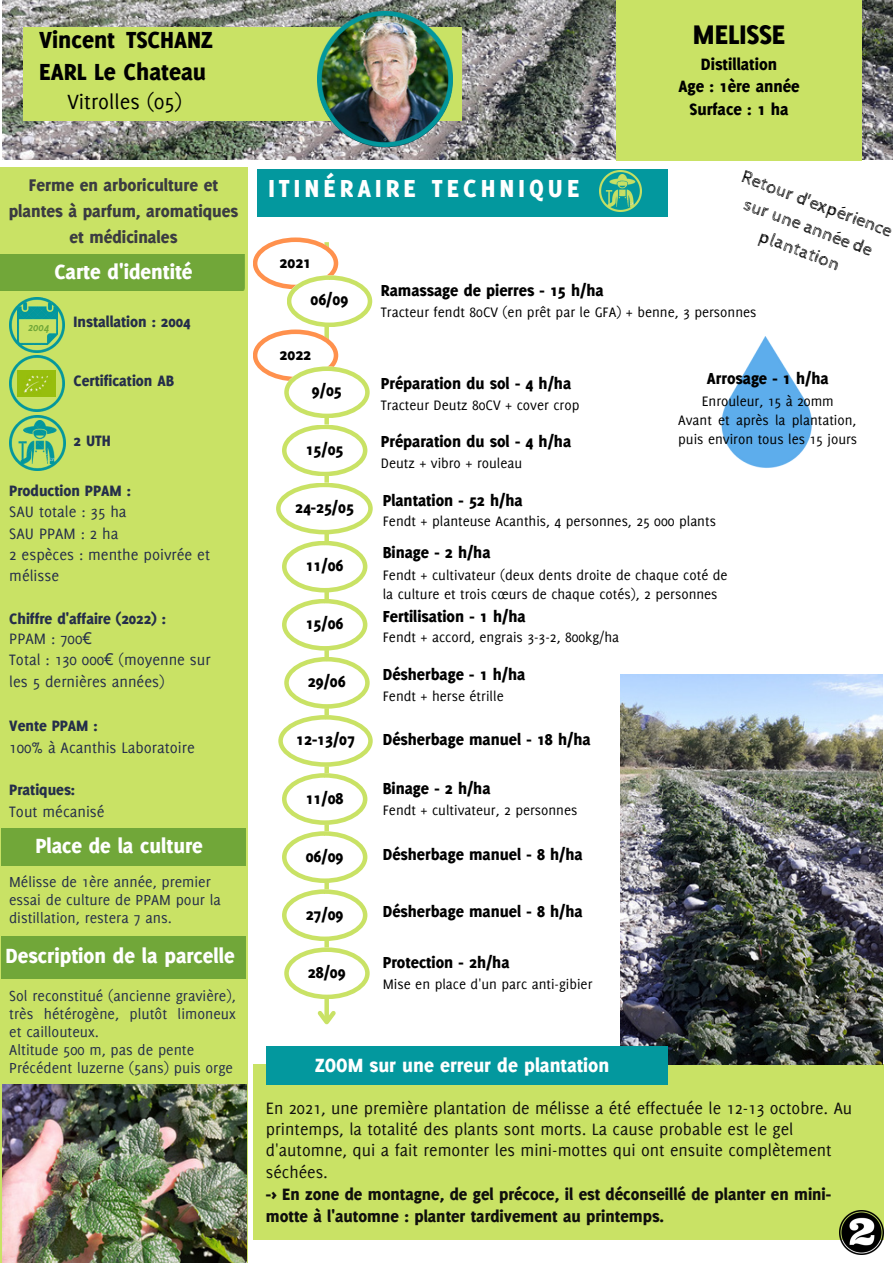
<style>
.page{position:relative;width:893px;height:1264px;background:#fff}
.page>*{position:absolute;margin:0;border:0;box-sizing:border-box;transform-origin:0 0}
.t1{font:800 29.55px "Delicious";color:#000}
.t2{font:800 27px "Delicious";letter-spacing:.15em;color:#fff}
.t3{font:800 25.5px/32.5px "Delicious";color:#000}
.t4{font:800 22.5px "Delicious";color:#fff}
.t5{font:22.5px "Delicious";color:#000}
.t6{font:800 21px "Delicious";color:#fff}
.t7{font:800 18.45px/25.8px "Delicious";color:#3b3c41;text-align:center}
.t8{font:18.3px/24.8px "Cabin Sketch";color:#000;text-align:center}
.t9{font:18px/21.3px "Delicious";color:#100f0d}
.t10{font:800 18px/21.3px "Delicious";color:#100f0d}
.t11{font:800 18px/22.5px "Delicious";color:#000;text-align:center}
.t12{font:800 17.55px "Delicious";color:#000}
.t13{font:16.5px/21.3px "Delicious";color:#252e4a}
.t14{font:800 16.5px "Delicious";color:#252e4a}
.t15{font:15.9px/18px "Delicious";color:#252e4a}
.t16{font:15px/19px "Delicious";color:#000}
.t17{font:italic 700 12px "Delicious";color:#71a739}
.s1{font-family:"Noto Sans"}
</style>
<div class="page">
<img style="left:3px;top:0;width:889px;height:160px">
<div style="left:0;top:167px;width:247px;height:1095px;background:#c9e265"></div>
<div style="left:23px;top:27px;width:439px;height:93px;background:#c9e265"></div>
<img style="left:9px;top:297px;width:55px;height:55px">
<img style="left:17px;top:303px;width:41px;height:41px">
<img style="left:9px;top:356px;width:55px;height:55px">
<img style="left:17px;top:371px;width:38px;height:26px">
<img style="left:10px;top:415px;width:55px;height:55px">
<img style="left:16px;top:421px;width:43px;height:42px">
<div style="left:1px;top:828px;width:244px;height:37px;background:#71a739"></div>
<div style="left:1px;top:936px;width:244px;height:42px;background:#71a739"></div>
<div style="left:616px;top:0;width:245px;height:161px;background:#c9e265"></div>
<img style="left:3px;top:1084px;width:243px;height:178px">
<div style="left:253px;top:1064px;width:630px;height:175px;background:#c9e265"></div>
<div style="left:257px;top:169px;width:410px;height:47px;background:#03989e"></div>
<img style="left:620px;top:674px;width:262px;height:390px">
<div style="left:266px;top:1046px;width:401px;height:38px;background:#03989e"></div>
<img style="left:599px;top:170px;width:42px;height:42px">
<img style="left:604px;top:174px;width:32px;height:33px">
<svg style="left:317px;top:1006px;width:19px;height:19px"></svg>
<div style="left:280px;top:942px;width:94px;height:61px;border:9px solid #c9e265;border-radius:50%"></div>
<div style="left:277px;top:420px;width:95px;height:61px;border:9px solid #c9e265;border-radius:50%"></div>
<div style="left:277px;top:536px;width:95px;height:61px;border:9px solid #c9e265;border-radius:50%"></div>
<div style="left:280px;top:652px;width:94px;height:61px;border:9px solid #c9e265;border-radius:50%"></div>
<div style="left:274px;top:710px;width:103px;height:61px;border:9px solid #c9e265;border-radius:50%"></div>
<div style="left:277px;top:768px;width:95px;height:61px;border:9px solid #c9e265;border-radius:50%"></div>
<div style="left:277px;top:826px;width:95px;height:61px;border:9px solid #c9e265;border-radius:50%"></div>
<svg style="left:287px;top:894px;width:75px;height:41px"></svg>
<div style="left:277px;top:884px;width:95px;height:61px;border:9px solid #c9e265;border-radius:50%"></div>
<div style="left:277px;top:594px;width:95px;height:61px;border:9px solid #c9e265;border-radius:50%"></div>
<div style="left:271px;top:478px;width:106px;height:61px;border:9px solid #c9e265;border-radius:50%"></div>
<div style="left:248px;top:233px;width:95px;height:61px;border:9px solid #ff914d;border-radius:50%"></div>
<div style="left:287px;top:275px;width:85px;height:52px;background:#fff"></div>
<div style="left:282px;top:271px;width:95px;height:60px;border:9px solid #c9e265;border-radius:50%"></div>
<div style="left:253px;top:329px;width:85px;height:52px;background:#fff"></div>
<div style="left:248px;top:325px;width:95px;height:61px;border:9px solid #ff914d;border-radius:50%"></div>
<div style="left:284px;top:366px;width:85px;height:52px;background:#fff"></div>
<div style="left:280px;top:362px;width:94px;height:61px;border:9px solid #c9e265;border-radius:50%"></div>
<img style="left:317px;top:12px;width:135px;height:135px">
<img style="left:721px;top:336px;width:91px;height:132px">
<img style="left:839px;top:1210px;width:44px;height:44px">
<p class="t3" style="left:39px;top:23px;width:175px">Vincent TSCHANZ<br>EARL Le Chateau</p>
<p class="t5" style="left:67px;top:89px;width:116px">Vitrolles (05)</p>
<p class="t7" style="left:9px;top:172px;width:231px">Ferme en arboriculture et plantes à parfum, aromatiques et médicinales</p>
<p class="t4" style="left:54px;top:258px;width:139px">Carte d'identité</p>
<p class="t17" style="left:28px;top:320px;width:23px">2004</p>
<p class="t14" style="left:74px;top:312px;width:118px">Installation : 2004</p>
<p class="t14" style="left:74px;top:371px;width:102px">Certification AB</p>
<p class="t14" style="left:74px;top:431px;width:39px">2 UTH</p>
<p class="t14" style="left:9px;top:481px;width:123px">Production PPAM :</p>
<p class="t13" style="left:9px;top:501px;width:119px">SAU totale : 35 ha</p>
<p class="t13" style="left:9px;top:522px;width:111px">SAU PPAM : 2 ha</p>
<p class="t13" style="left:9px;top:543px;width:202px">2 espèces : menthe poivrée et mélisse</p>
<p class="t14" style="left:9px;top:609px;width:158px">Chiffre d'affaire (2022) :</p>
<p class="t13" style="left:9px;top:628px;width:84px">PPAM : 700<span class="s1">€</span></p>
<p class="t13" style="left:9px;top:649px;width:203px">Total : 130 000<span class="s1">€</span> (moyenne sur les 5 dernières années)</p>
<p class="t14" style="left:9px;top:716px;width:90px">Vente PPAM :</p>
<p class="t13" style="left:9px;top:736px;width:187px">100% à Acanthis Laboratoire</p>
<p class="t14" style="left:9px;top:780px;width:67px">Pratiques:</p>
<p class="t13" style="left:9px;top:800px;width:97px">Tout mécanisé</p>
<p class="t4" style="left:35px;top:832px;width:169px">Place de la culture</p>
<p class="t15" style="left:9px;top:873px;width:213px">Mélisse de 1ère année, premier essai de culture de PPAM pour la distillation, restera 7 ans.</p>
<p class="t4" style="left:6px;top:942px;width:230px">Description de la parcelle</p>
<p class="t15" style="left:9px;top:986px;width:228px;text-align:justify">Sol reconstitué (ancienne gravière), très hétérogène, plutôt limoneux et caillouteux.</p>
<p class="t15" style="left:9px;top:1040px;width:225px">Altitude 500 m, pas de pente<br>Précédent luzerne (5ans) puis orge</p>
<p class="t2" style="left:268px;top:172px;width:312px">ITINÉRAIRE TECHNIQUE</p>
<p class="t12" style="left:279px;top:252px;width:33px">2021</p>
<p class="t1" style="left:692px;top:17px;width:94px">MELISSE</p>
<p class="t11" style="left:701px;top:52px;width:78px">Distillation</p>
<p class="t11" style="left:678px;top:75px;width:123px">Age : 1ère année<br>Surface : 1 ha</p>
<p class="t8" style="left:746px;top:165px;width:161px;rotate:20deg">Retour d'expérience sur une année de plantation</p>
<p class="t12" style="left:310px;top:289px;width:39px">06/09</p>
<p class="t12" style="left:279px;top:344px;width:33px">2022</p>
<p class="t12" style="left:312px;top:380px;width:31px">9/05</p>
<p class="t12" style="left:306px;top:439px;width:39px">15/05</p>
<p class="t12" style="left:295px;top:497px;width:60px">24-25/05</p>
<p class="t12" style="left:306px;top:555px;width:39px">11/06</p>
<p class="t12" style="left:306px;top:613px;width:39px">15/06</p>
<p class="t12" style="left:308px;top:671px;width:39px">29/06</p>
<p class="t12" style="left:296px;top:729px;width:60px">12-13/07</p>
<p class="t12" style="left:306px;top:787px;width:39px">11/08</p>
<p class="t12" style="left:306px;top:845px;width:39px">06/09</p>
<p class="t12" style="left:306px;top:903px;width:39px">27/09</p>
<p class="t12" style="left:308px;top:961px;width:39px">28/09</p>
<p class="t12" style="left:381px;top:280px;width:224px">Ramassage de pierres - 15 h/ha</p>
<p class="t16" style="left:381px;top:302px;width:377px">Tracteur fendt 80CV (en prêt par le GFA) + benne, 3 personnes</p>
<p class="t12" style="left:381px;top:373px;width:192px">Préparation du sol - 4 h/ha</p>
<p class="t16" style="left:381px;top:395px;width:200px">Tracteur Deutz 80CV + cover crop</p>
<p class="t12" style="left:381px;top:431px;width:192px">Préparation du sol - 4 h/ha</p>
<p class="t16" style="left:381px;top:453px;width:143px">Deutz + vibro + rouleau</p>
<p class="t12" style="left:383px;top:490px;width:141px">Plantation - 52 h/ha</p>
<p class="t12" style="left:707px;top:368px;width:123px">Arrosage - 1 h/ha</p>
<p class="t16" style="left:701px;top:391px;width:133px">Enrouleur, 15 à 20mm</p>
<p class="t16" style="left:678px;top:410px;width:180px">Avant et après la plantation, puis environ tous les 15 jours</p>
<p class="t16" style="left:383px;top:511px;width:334px">Fendt + planteuse Acanthis, 4 personnes, 25 000 plants</p>
<p class="t16" style="left:383px;top:565px;width:346px">Fendt + cultivateur (deux dents droite de chaque coté de la culture et trois cœurs de chaque cotés), 2 personnes</p>
<p class="t12" style="left:383px;top:542px;width:109px">Binage - 2 h/ha</p>
<p class="t12" style="left:383px;top:606px;width:144px">Fertilisation - 1 h/ha</p>
<p class="t16" style="left:383px;top:627px;width:238px">Fendt + accord, engrais 3-3-2, 800kg/ha</p>
<p class="t12" style="left:383px;top:664px;width:144px">Désherbage - 1 h/ha</p>
<p class="t16" style="left:383px;top:686px;width:122px">Fendt + herse étrille</p>
<p class="t12" style="left:383px;top:729px;width:209px">Désherbage manuel - 18 h/ha</p>
<p class="t12" style="left:383px;top:778px;width:109px">Binage - 2 h/ha</p>
<p class="t16" style="left:383px;top:800px;width:196px">Fendt + cultivateur, 2 personnes</p>
<p class="t12" style="left:383px;top:843px;width:201px">Désherbage manuel - 8 h/ha</p>
<p class="t12" style="left:383px;top:901px;width:201px">Désherbage manuel - 8 h/ha</p>
<p class="t12" style="left:383px;top:952px;width:128px">Protection - 2h/ha</p>
<p class="t16" style="left:383px;top:974px;width:211px">Mise en place d'un parc anti-gibier</p>
<p class="t6" style="left:315px;top:1052px;width:296px">ZOOM sur une erreur de plantation</p>
<p class="t9" style="left:266px;top:1096px;width:587px">En 2021, une première plantation de mélisse a été effectuée le 12-13 octobre. Au printemps, la totalité des plants sont morts. La cause probable est le gel d'automne, qui a fait remonter les mini-mottes qui ont ensuite complètement séchées.</p>
<p class="t10" style="left:266px;top:1183px;width:567px">-&gt; En zone de montagne, de gel précoce, il est déconseillé de planter en mini&shy;motte à l'automne : planter tardivement au printemps.</p>
</div>
